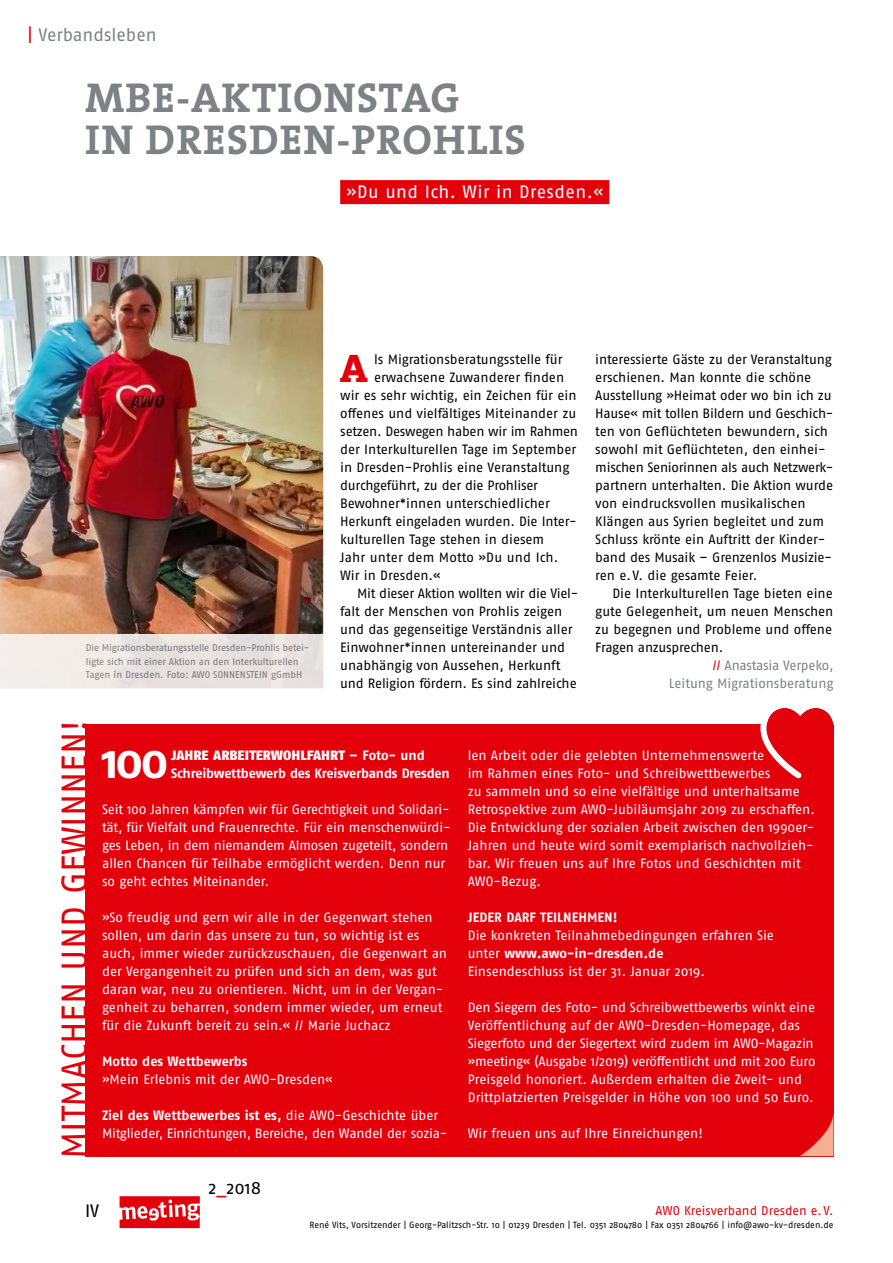
<style>
.page{position:relative;width:893px;height:1263px;background:#fff}
.page>*{position:absolute;margin:0;border:0;box-sizing:border-box;transform-origin:0 0}
.t1{font:700 48px "Fago No";color:#fff}
.t2{font:700 42px/42px "The Serif";letter-spacing:.025em;color:#7c8286}
.t3{font:800 40.2px "The Serif";color:#e3000b}
.t4{font:35.85px "Fago No";color:#e3000b}
.t5{font:18px "Fago No";letter-spacing:.02em;color:#fff}
.t6{font:18px "Fago No";letter-spacing:-.005em;color:#7c8286}
.t7{font:18px "Fago No";color:#000}
.t8{font:13.5px/18px "Fago No";letter-spacing:-.005em;color:#fff}
.t9{font:13.5px/18px "Fago No";letter-spacing:-.005em;color:#000}
.t10{font:700 13.5px/18px "Fago No";letter-spacing:-.015em;color:#fff}
.t11{font:13.5px "Fago No";letter-spacing:-.025em;color:#000}
.t12{font:13.5px "Fago No";letter-spacing:-.01em;color:#7c8286}
.t13{font:12.75px "Fago No";letter-spacing:-.005em;color:#e3000b}
.t14{font:9.75px/13.5px "Fago No";letter-spacing:-.015em;color:#7c8286}
.t15{font:9px "Fago No";letter-spacing:-.005em;color:#000}
.s1{color:#e3000b}
.s2{font-weight:900}
.s3{font-weight:700}
</style>
<div class="page">
<svg style="left:120px;top:1196px;width:80px;height:32px"></svg>
<div style="left:340px;top:180px;width:269px;height:24px;background:#e3000b"></div>
<img style="left:0;top:256px;width:323px;height:378px">
<div style="left:0;top:634px;width:323px;height:54px;background:#eae3e1"></div>
<div style="left:85px;top:724px;width:748px;height:432px;background:#e3000b"></div>
<svg style="left:760px;top:708px;width:74px;height:76px"></svg>
<svg style="left:800px;top:1116px;width:33px;height:40px"></svg>
<h3 class="t6" style="left:28px;top:25px;width:130px"><span class="s1">|</span> Verbandsleben</h3>
<h2 class="t2" style="left:85px;top:76px;width:442px">MBE-AKTIONSTAG<br>IN DRESDEN-PROHLIS</h2>
<h3 class="t5" style="left:347px;top:182px;width:258px">»Du und Ich. Wir in Dresden.«</h3>
<p class="t14" style="left:86px;top:641px;width:225px">Die Migrationsberatungsstelle Dresden-Prohlis betei&shy;ligte sich mit einer Aktion an den Interkulturellen<br>Tagen in Dresden. Foto: AWO SONNENSTEIN gGmbH</p>
<h3 class="t3" style="left:340px;top:335px;width:30px">A</h3>
<p class="t9" style="left:374px;top:350px;width:190px">ls Migrationsberatungsstelle für</p>
<p class="t9" style="left:374px;top:368px;width:192px">erwachsene Zuwanderer finden</p>
<p class="t9" style="left:340px;top:386px;width:238px">wir es sehr wichtig, ein Zeichen für ein</p>
<p class="t9" style="left:340px;top:404px;width:238px">offenes und vielfältiges Miteinander zu</p>
<p class="t11" style="left:340px;top:424px;width:239px">setzen. Deswegen haben wir im Rahmen</p>
<p class="t9" style="left:340px;top:440px;width:238px">der Interkulturellen Tage im September</p>
<p class="t9" style="left:340px;top:458px;width:231px">in Dresden-Prohlis eine Veranstaltung</p>
<p class="t9" style="left:340px;top:476px;width:199px">durchgeführt, zu der die Prohliser</p>
<p class="t9" style="left:340px;top:494px;width:211px">Bewohner*innen unterschiedlicher</p>
<p class="t9" style="left:340px;top:512px;width:238px">Herkunft eingeladen wurden. Die Inter-</p>
<p class="t9" style="left:340px;top:530px;width:206px">kulturellen Tage stehen in diesem</p>
<p class="t9" style="left:340px;top:548px;width:220px">Jahr unter dem Motto »Du und Ich.</p>
<p class="t9" style="left:340px;top:566px;width:102px">Wir in Dresden.«</p>
<p class="t11" style="left:357px;top:586px;width:223px">Mit dieser Aktion wollten wir die Viel-</p>
<p class="t9" style="left:340px;top:602px;width:224px">falt der Menschen von Prohlis zeigen</p>
<p class="t9" style="left:340px;top:620px;width:234px">und das gegenseitige Verständnis aller</p>
<p class="t9" style="left:340px;top:638px;width:226px">Einwohner*innen untereinander und</p>
<p class="t9" style="left:340px;top:656px;width:222px">unabhängig von Aussehen, Herkunft</p>
<p class="t9" style="left:340px;top:674px;width:238px">und Religion fördern. Es sind zahlreiche</p>
<p class="t9" style="left:595px;top:350px;width:240px">interessierte Gäste zu der Veranstaltung erschienen. Man konnte die schöne Ausstellung »Heimat oder wo bin ich zu Hause« mit tollen Bildern und Geschich&shy;ten von Geflüchteten bewundern, sich sowohl mit Geflüchteten, den einhei&shy;mischen Seniorinnen als auch Netzwerk&shy;partnern unterhalten. Die Aktion wurde von eindrucksvollen musikalischen Klängen aus Syrien begleitet und zum Schluss krönte ein Auftritt der Kinder&shy;band des Musaik – Grenzenlos Musizie&shy;ren e.V. die gesamte Feier.</p>
<p class="t9" style="left:612px;top:584px;width:222px">Die Interkulturellen Tage bieten eine</p>
<p class="t9" style="left:595px;top:602px;width:240px">gute Gelegenheit, um neuen Menschen</p>
<p class="t9" style="left:595px;top:620px;width:238px">zu begegnen und Probleme und offene</p>
<p class="t9" style="left:595px;top:638px;width:129px">Fragen anzusprechen.</p>
<p class="t12" style="left:712px;top:658px;width:123px"><span class="s1">//</span> Anastasia Verpeko,</p>
<p class="t12" style="left:669px;top:676px;width:166px">Leitung Migrationsberatung</p>
<h3 class="t4" style="left:54px;top:1159px;width:441px;rotate:-90deg">MITMACHEN UND GEWINNEN!</h3>
<h1 class="t1" style="left:102px;top:733px;width:69px">100</h1>
<p class="t10" style="left:171px;top:746px;width:280px"><span class="s2">JAHRE ARBEITERWOHLFAHRT</span> – Foto- und<br>Schreibwettbewerb des Kreisverbands Dresden</p>
<p class="t8" style="left:102px;top:800px;width:350px">Seit 100 Jahren kämpfen wir für Gerechtigkeit und Solidari&shy;tät, für Vielfalt und Frauenrechte. Für ein menschenwürdi&shy;ges Leben, in dem niemandem Almosen zugeteilt, sondern allen Chancen für Teilhabe ermöglicht werden. Denn nur so geht echtes Miteinander.</p>
<p class="t8" style="left:102px;top:908px;width:347px">»So freudig und gern wir alle in der Gegenwart stehen sollen, um darin das unsere zu tun, so wichtig ist es auch, immer wieder zurückzuschauen, die Gegenwart an der Vergangenheit zu prüfen und sich an dem, was gut daran war, neu zu orientieren. Nicht, um in der Vergan&shy;genheit zu beharren, sondern immer wieder, um erneut für die Zukunft bereit zu sein.« // Marie Juchacz</p>
<p class="t10" style="left:102px;top:1052px;width:147px">Motto des Wettbewerbs</p>
<p class="t8" style="left:102px;top:1070px;width:232px">»Mein Erlebnis mit der AWO-Dresden«</p>
<p class="t8" style="left:102px;top:1106px;width:345px"><span class="s3">Ziel des Wettbewerbes ist es,</span> die AWO-Geschichte über<br>Mitglieder, Einrichtungen, Bereiche, den Wandel der sozia-</p>
<h3 class="t7" style="left:208px;top:1178px;width:54px">2<span class="s1">_</span>2018</h3>
<p class="t8" style="left:468px;top:746px;width:349px">len Arbeit oder die gelebten Unternehmenswerte<br>im Rahmen eines Foto- und Schreibwettbewerbes<br>zu sammeln und so eine vielfältige und unterhaltsame Retrospektive zum AWO-Jubiläumsjahr 2019 zu erschaffen.<br>Die Entwicklung der sozialen Arbeit zwischen den 1990er-Jahren und heute wird somit exemplarisch nachvollzieh&shy;bar. Wir freuen uns auf Ihre Fotos und Geschichten mit AWO-Bezug.</p>
<p class="t10" style="left:468px;top:908px;width:151px">JEDER DARF TEILNEHMEN!</p>
<p class="t8" style="left:468px;top:926px;width:308px">Die konkreten Teilnahmebedingungen erfahren Sie unter <span class="s3">www.awo-in-dresden.de<br></span>Einsendeschluss ist der 31. Januar 2019.</p>
<p class="t8" style="left:468px;top:998px;width:349px">Den Siegern des Foto- und Schreibwettbewerbs winkt eine Veröffentlichung auf der AWO-Dresden-Homepage, das Siegerfoto und der Siegertext wird zudem im AWO-Magazin »meeting« (Ausgabe 1/2019) veröffentlicht und mit 200 Euro Preisgeld honoriert. Außerdem erhalten die Zweit- und Drittplatzierten Preisgelder in Höhe von 100 und 50 Euro.</p>
<p class="t8" style="left:468px;top:1124px;width:237px">Wir freuen uns auf Ihre Einreichungen!</p>
<h3 class="t7" style="left:85px;top:1200px;width:16px">IV</h3>
<p class="t13" style="left:656px;top:1203px;width:179px">AWO Kreisverband Dresden e.V.</p>
<p class="t15" style="left:310px;top:1220px;width:525px">René Vits, Vorsitzender | Georg-Palitzsch-Str. 10 | 01239 Dresden | Tel. 0351 2804780 | Fax 0351 2804766 | info@awo-kv-dresden.de</p>
</div>
